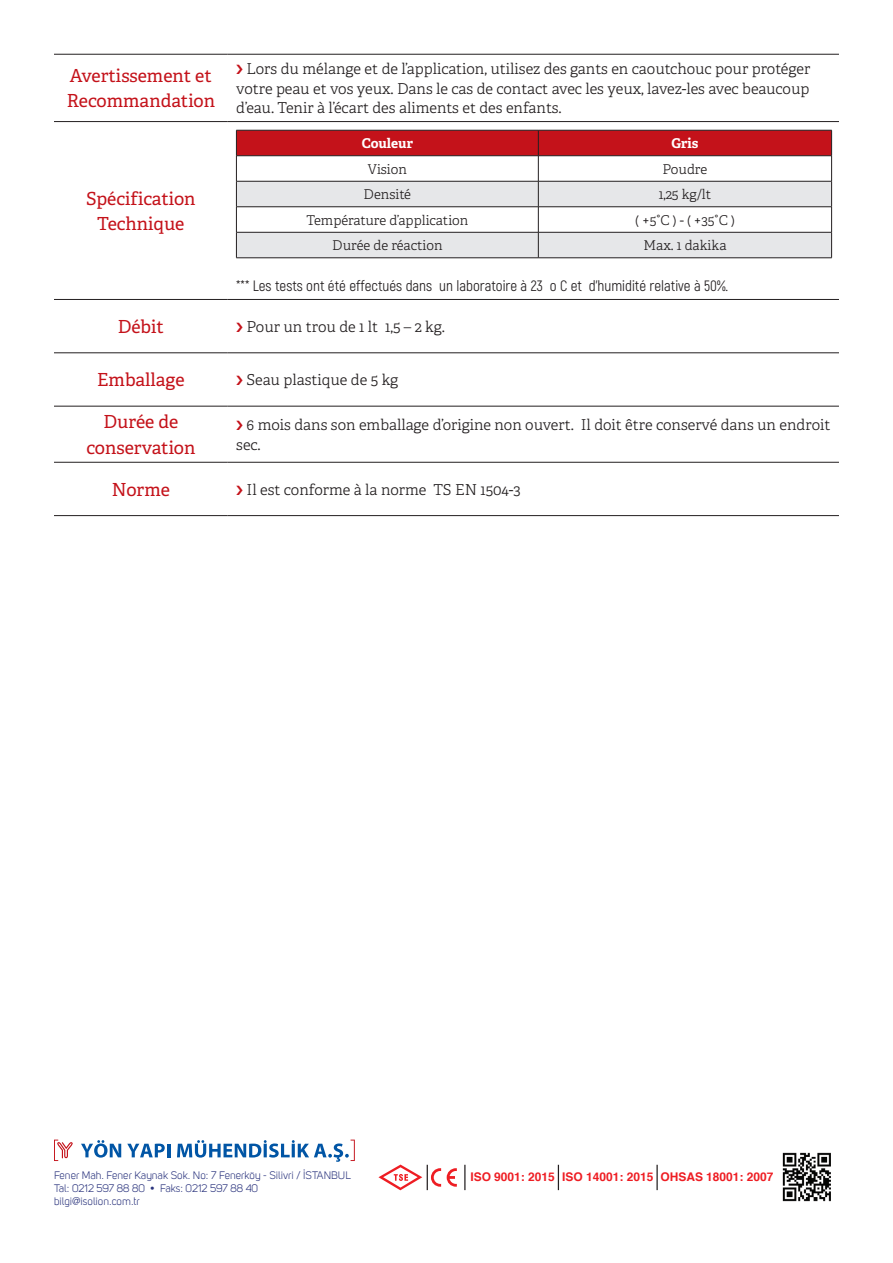
<style>
.page{position:relative;width:893px;height:1263px;background:#fff}
.page>*{position:absolute;margin:0;border:0;box-sizing:border-box;transform-origin:0 0}
.t1{font:18px/25.5px "Adelle";color:#c4121a;text-align:center}
.t2{font:300 15px/19.5px "Adelle";color:#231f20;text-align:justify}
.t3{font:15px "Akrobat";color:#231f20}
.t4{font:300 13.5px "Adelle";color:#231f20}
.t5{font:700 13.5px "Adelle";color:#fff}
.t6{font:700 12px "Helvetica";color:#ee1d23}
.t7{font:10.8px "Uni Sans Book";color:#2a337d}
</style>
<div class="page">
<hr style="left:54px;top:54px;width:174px;height:1px;background:#231f20">
<hr style="left:228px;top:54px;width:611px;height:1px;background:#231f20">
<hr style="left:54px;top:121px;width:174px;height:1px;background:#231f20">
<hr style="left:228px;top:121px;width:611px;height:1px;background:#231f20">
<hr style="left:54px;top:299px;width:174px;height:1px;background:#231f20">
<hr style="left:228px;top:299px;width:611px;height:1px;background:#231f20">
<hr style="left:54px;top:353px;width:174px;height:1px;background:#231f20">
<hr style="left:228px;top:353px;width:611px;height:1px;background:#231f20">
<hr style="left:54px;top:406px;width:174px;height:1px;background:#231f20">
<hr style="left:228px;top:406px;width:611px;height:1px;background:#231f20">
<hr style="left:54px;top:462px;width:174px;height:1px;background:#231f20">
<hr style="left:228px;top:462px;width:611px;height:1px;background:#231f20">
<hr style="left:54px;top:515px;width:174px;height:1px;background:#231f20">
<hr style="left:228px;top:515px;width:611px;height:1px;background:#231f20">
<svg style="left:236px;top:130px;width:596px;height:128px"></svg>
<hr style="left:236px;top:258px;width:302px;height:1px;background:#231f20">
<hr style="left:538px;top:258px;width:294px;height:1px;background:#231f20">
<img style="left:782px;top:1152px;width:49px;height:50px">
<svg style="left:54px;top:1139px;width:19px;height:22px"></svg>
<svg style="left:81px;top:1140px;width:40px;height:17px"></svg>
<svg style="left:127px;top:1143px;width:43px;height:14px"></svg>
<svg style="left:177px;top:1139px;width:178px;height:23px"></svg>
<svg style="left:558px;top:1165px;width:1px;height:25px"></svg>
<svg style="left:378px;top:1164px;width:79px;height:26px"></svg>
<svg style="left:464px;top:1165px;width:1px;height:25px"></svg>
<hr style="left:656px;top:1165px;width:2px;height:25px;background:#231f20">
<p class="t1" style="left:67px;top:63px;width:150px;text-align:left">Avertissement et<br>Recommandation</p>
<p class="t2" style="left:236px;top:59px;width:575px;text-indent:10px">Lors du mélange et de l’application, utilisez des gants en caoutchouc pour protéger votre peau et vos yeux. Dans le cas de contact avec les yeux, lavez-les avec beaucoup d’eau. Tenir à l’écart des aliments et des enfants.</p>
<p class="t1" style="left:86px;top:186px;width:111px">Spécification<br>Technique</p>
<p class="t5" style="left:362px;top:135px;width:53px">Couleur</p>
<p class="t5" style="left:671px;top:135px;width:28px">Gris</p>
<p class="t4" style="left:368px;top:161px;width:40px">Vision</p>
<p class="t4" style="left:663px;top:161px;width:46px">Poudre</p>
<p class="t4" style="left:364px;top:186px;width:49px">Densité</p>
<p class="t4" style="left:659px;top:186px;width:54px">1,25 kg/lt</p>
<p class="t4" style="left:307px;top:212px;width:163px">Température d’application</p>
<p class="t4" style="left:635px;top:212px;width:101px">( +5°C ) - ( +35°C )</p>
<p class="t4" style="left:332px;top:237px;width:112px">Durée de réaction</p>
<p class="t4" style="left:643px;top:237px;width:85px">Max. 1 dakika</p>
<p class="t3" style="left:236px;top:277px;width:493px">*** Les tests ont été effectués dans un laboratoire à 23 o C et d’humidité relative à 50%.</p>
<p class="t1" style="left:118px;top:314px;width:48px">Débit</p>
<p class="t2" style="left:247px;top:317px;width:200px">Pour un trou de 1 lt 1,5 – 2 kg.</p>
<p class="t1" style="left:97px;top:367px;width:89px">Emballage</p>
<p class="t2" style="left:247px;top:370px;width:153px">Seau plastique de 5 kg</p>
<p class="t1" style="left:86px;top:409px;width:111px">Durée de conservation</p>
<p class="t2" style="left:236px;top:415px;width:596px;text-indent:10px">6 mois dans son emballage d’origine non ouvert. Il doit être conservé dans un endroit sec.</p>
<p class="t1" style="left:112px;top:477px;width:60px">Norme</p>
<p class="t2" style="left:247px;top:480px;width:275px">Il est conforme à la norme TS EN 1504-3</p>
<p class="t7" style="left:54px;top:1169px;width:298px">Fener Mah. Fener Kaynak Sok. No: 7 Fenerköy - Silivri / İSTANBUL</p>
<p class="t7" style="left:54px;top:1182px;width:206px">Tal: 0212 597 88 80 • Faks: 0212 597 88 40</p>
<p class="t7" style="left:54px;top:1195px;width:87px">bilgi@isolion.com.tr</p>
<p class="t6" style="left:470px;top:1167px;width:305px">ISO 9001: 2015 ISO 14001: 2015 OHSAS 18001: 2007</p>
</div>
